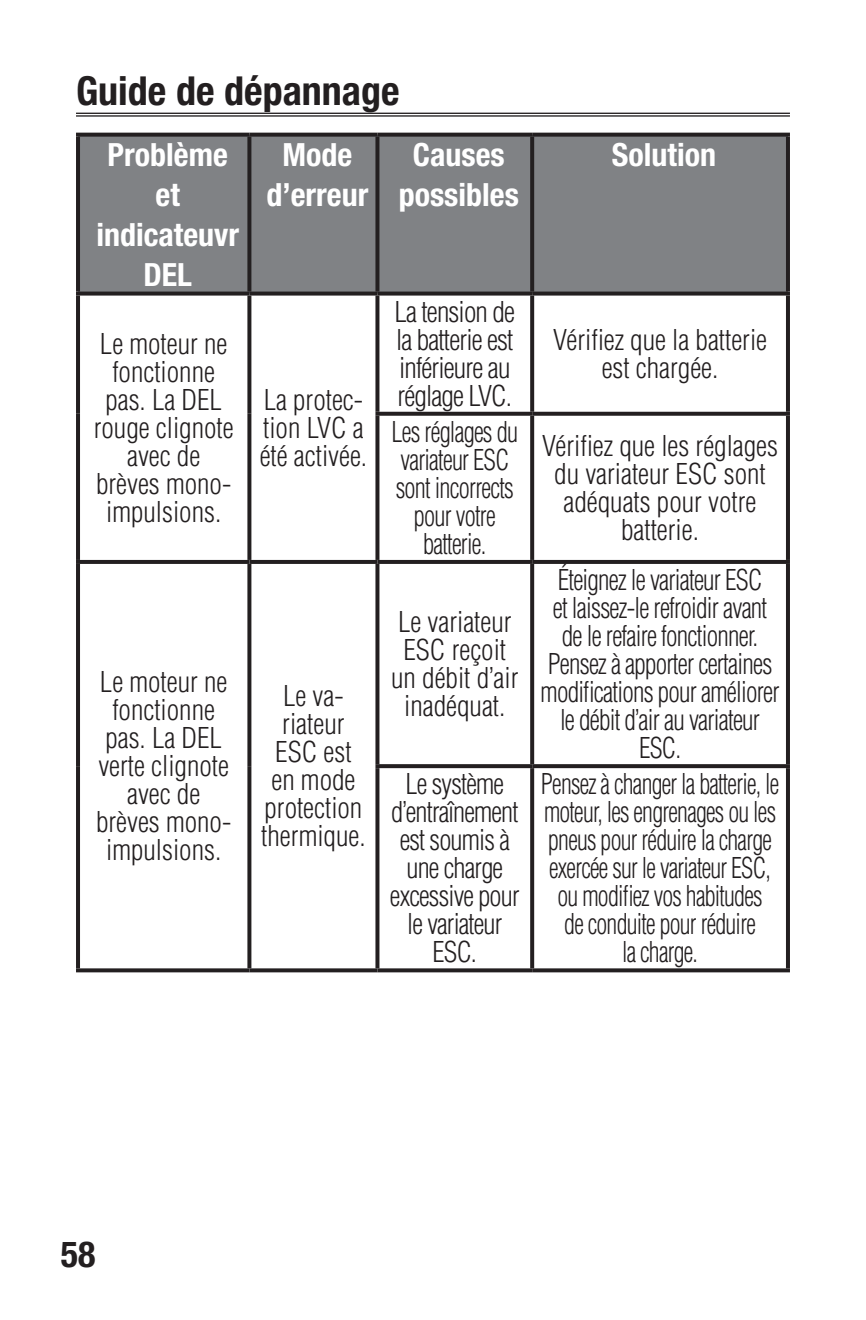
<style>
.page{position:relative;width:866px;height:1320px;background:#fff}
.page>*{position:absolute;margin:0;border:0;box-sizing:border-box;transform-origin:0 0}
.Section_Header{font:700 condensed 40px "Helvetica Neue LT Std";color:#231f20}
.t1{font:700 condensed 36px "Helvetica Neue LT Std";color:#231f20}
.body{font:700 condensed 32px/40px "Helvetica Neue LT Std";color:#fff;text-align:center}
.body-2{font:300 condensed 28px/28px "Helvetica LT Std";color:#231f20;text-align:center}
.body-3{font:300 condensed 28px/28px "Helvetica LT Std";letter-spacing:-.03em;color:#231f20;text-align:center;scale:.87 1}
.body-4{font:300 condensed 28px/28px "Helvetica LT Std";letter-spacing:-.03em;color:#231f20;text-align:center;scale:.92 1}
.body-5{font:300 condensed 28px/28px "Helvetica LT Std";letter-spacing:-.03em;color:#231f20}
.body-6{font:300 condensed 28px/28px "Helvetica LT Std";letter-spacing:-.03em;color:#231f20;text-align:center;scale:.89 1}
</style>
<div class="page">
<hr style="left:76px;top:113px;width:714px;height:1px;background:#231f20">
<hr style="left:76px;top:115px;width:714px;height:2px;background:#231f20">
<div style="left:80px;top:137px;width:706px;height:154px;background:#808285"></div>
<hr style="left:76px;top:295px;width:4px;height:119px;background:#231f20">
<svg style="left:247px;top:295px;width:4px;height:119px"></svg>
<svg style="left:375px;top:295px;width:4px;height:117px"></svg>
<svg style="left:530px;top:295px;width:4px;height:117px"></svg>
<hr style="left:786px;top:295px;width:4px;height:117px;background:#231f20">
<hr style="left:76px;top:414px;width:4px;height:146px;background:#231f20">
<svg style="left:247px;top:414px;width:4px;height:146px"></svg>
<svg style="left:375px;top:412px;width:157px;height:4px"></svg>
<svg style="left:375px;top:416px;width:4px;height:144px"></svg>
<svg style="left:532px;top:412px;width:258px;height:4px"></svg>
<svg style="left:530px;top:416px;width:4px;height:144px"></svg>
<hr style="left:786px;top:416px;width:4px;height:144px;background:#231f20">
<svg style="left:76px;top:560px;width:173px;height:4px"></svg>
<hr style="left:76px;top:564px;width:4px;height:202px;background:#231f20">
<svg style="left:249px;top:560px;width:128px;height:4px"></svg>
<svg style="left:247px;top:564px;width:4px;height:202px"></svg>
<svg style="left:377px;top:560px;width:155px;height:4px"></svg>
<svg style="left:375px;top:564px;width:4px;height:200px"></svg>
<svg style="left:532px;top:560px;width:258px;height:4px"></svg>
<svg style="left:530px;top:564px;width:4px;height:200px"></svg>
<hr style="left:786px;top:564px;width:4px;height:200px;background:#231f20">
<hr style="left:76px;top:766px;width:4px;height:202px;background:#231f20">
<svg style="left:247px;top:766px;width:4px;height:202px"></svg>
<svg style="left:375px;top:764px;width:157px;height:4px"></svg>
<svg style="left:375px;top:768px;width:4px;height:200px"></svg>
<svg style="left:532px;top:764px;width:258px;height:4px"></svg>
<svg style="left:530px;top:768px;width:4px;height:200px"></svg>
<hr style="left:786px;top:768px;width:4px;height:200px;background:#231f20">
<svg style="left:76px;top:968px;width:173px;height:4px"></svg>
<svg style="left:249px;top:968px;width:128px;height:4px"></svg>
<svg style="left:377px;top:968px;width:155px;height:4px"></svg>
<svg style="left:532px;top:968px;width:258px;height:4px"></svg>
<svg style="left:76px;top:133px;width:173px;height:4px"></svg>
<hr style="left:76px;top:137px;width:4px;height:154px;background:#231f20">
<svg style="left:249px;top:133px;width:128px;height:4px"></svg>
<svg style="left:247px;top:137px;width:4px;height:154px"></svg>
<svg style="left:377px;top:133px;width:155px;height:4px"></svg>
<svg style="left:375px;top:137px;width:4px;height:154px"></svg>
<svg style="left:532px;top:133px;width:258px;height:4px"></svg>
<svg style="left:530px;top:137px;width:4px;height:154px"></svg>
<hr style="left:786px;top:137px;width:4px;height:154px;background:#231f20">
<svg style="left:76px;top:291px;width:173px;height:4px"></svg>
<svg style="left:249px;top:291px;width:128px;height:4px"></svg>
<svg style="left:377px;top:291px;width:155px;height:4px"></svg>
<svg style="left:532px;top:291px;width:258px;height:4px"></svg>
<p class="Section_Header" style="left:76px;top:66px;width:325px">Guide de dépannage</p>
<p class="body" style="left:96px;top:134px;width:144px">Problème et indicateuvr<br>DEL</p>
<p class="body" style="left:266px;top:134px;width:103px">Mode d’erreur</p>
<p class="body" style="left:399px;top:134px;width:122px">Causes possibles</p>
<p class="body" style="left:612px;top:134px;width:106px">Solution</p>
<p class="body-2" style="left:94px;top:329px;width:141px">Le moteur ne fonctionne pas. La DEL rouge clignote avec de brèves mono&shy;impulsions.</p>
<p class="body-2" style="left:96px;top:667px;width:137px">Le moteur ne fonctionne pas. La DEL verte clignote avec de brèves mono&shy;impulsions.</p>
<p class="body-2" style="left:260px;top:385px;width:109px;text-align:left">La protec&shy;tion LVC a été activée.</p>
<p class="body-2" style="left:261px;top:681px;width:106px">Le va&shy;riateur<br>ESC est en mode protection thermique.</p>
<p class="body-5" style="left:394px;top:297px;width:122px">La tension de la batterie est inférieure au réglage LVC.</p>
<p class="body-6" style="left:391px;top:417px;width:144px">Les réglages du variateur ESC sont incorrects pour votre batterie.</p>
<p class="body-2" style="left:391px;top:607px;width:129px">Le variateur<br>ESC reçoit un débit d’air inadéquat.</p>
<p class="body-2" style="left:553px;top:325px;width:216px">Vérifiez que la batterie est chargée.</p>
<p class="body-2" style="left:542px;top:431px;width:237px">Vérifiez que les réglages du variateur ESC sont adéquats pour votre batterie.</p>
<p class="body-4" style="left:540px;top:565px;width:261px">Éteignez le variateur ESC<br>et laissez-le refroidir avant de le refaire fonctionner.<br>Pensez à apporter certaines modifications pour améliorer le débit d’air au variateur<br>ESC.</p>
<p class="body-5" style="left:390px;top:770px;width:131px;text-align:center">Le système d’entraînement est soumis à une charge excessive pour le variateur<br>ESC.</p>
<p class="body-3" style="left:541px;top:770px;width:276px">Pensez à changer la batterie, le moteur, les engrenages ou les pneus pour réduire la charge exercée sur le variateur ESC, ou modifiez vos habitudes<br>de conduite pour réduire<br>la charge.</p>
<p class="t1" style="left:61px;top:1232px;width:36px">58</p>
</div>
